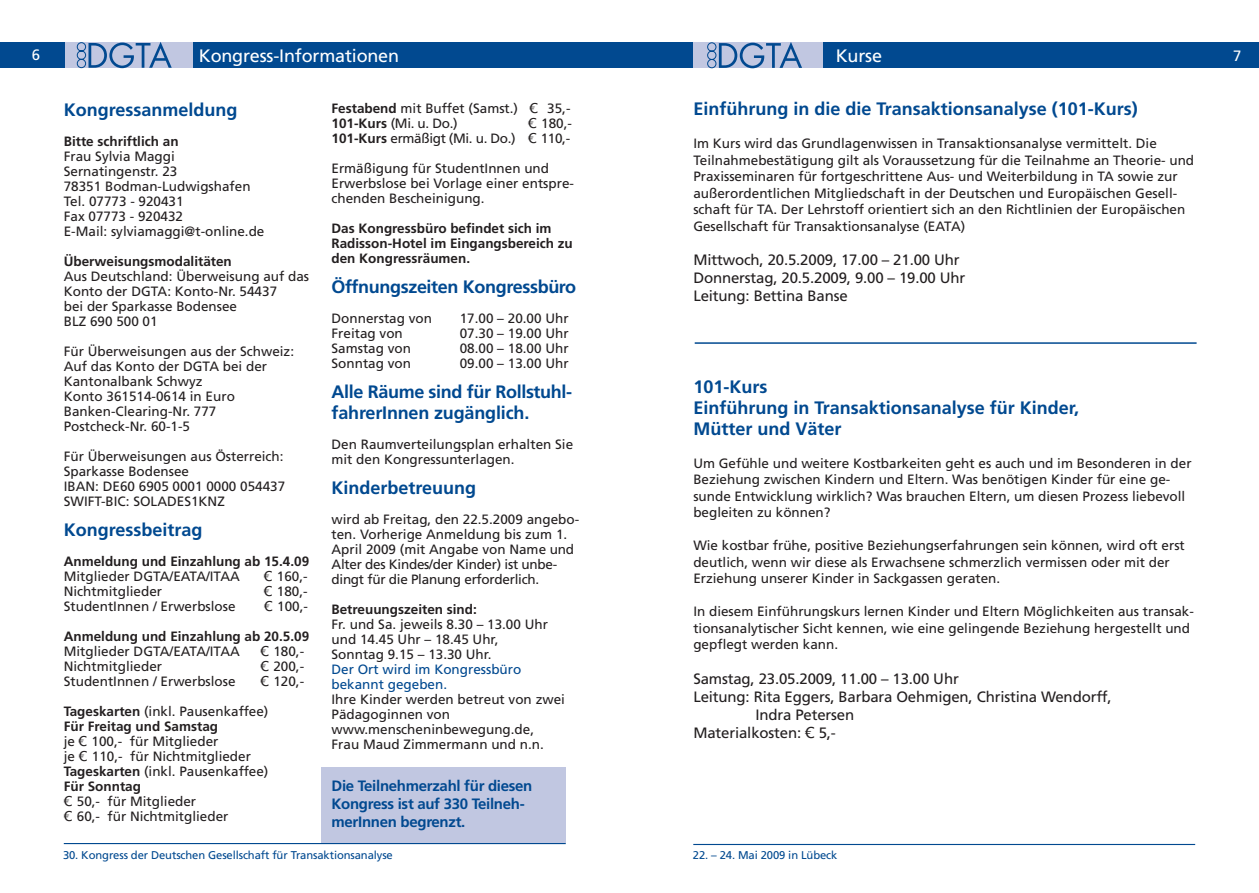
<style>
.page{position:relative;width:1259px;height:893px;background:#fff}
.page>*{position:absolute;margin:0;border:0;box-sizing:border-box;transform-origin:0 0}
.t1{font:700 18px/21px "Frutiger";color:#014990}
.t2{font:700 18px/21px "Frutiger";letter-spacing:-.02em;color:#014990}
.t3{font:18px "Frutiger";letter-spacing:-.01em;color:#fff}
.t4{font:15px/18px "Frutiger";letter-spacing:-.01em;color:#231f20}
.t5{font:700 15px/18px "Frutiger";letter-spacing:-.02em;color:#014990}
.t6{font:13.5px/15px "Frutiger";color:#231f20}
.t7{font:700 13.5px/15px "Frutiger";color:#231f20}
.t8{font:13.5px/15px "Frutiger";color:#014990}
.t9{font:13.5px/15px "Frutiger";letter-spacing:-.025em;color:#231f20;text-align:right}
.t10{font:11.25px "Frutiger";letter-spacing:-.01em;color:#014990}
.s1{font-family:"Verdana"}
.s2{font-weight:700}
</style>
<div class="page">
<div style="left:50px;top:43px;width:143px;height:25px;background:#c1c7e1"></div>
<svg style="left:77px;top:42px;width:95px;height:26px"></svg>
<div style="left:0;top:43px;width:64px;height:25px;background:#014990"></div>
<div style="left:193px;top:43px;width:436px;height:25px;background:#014990"></div>
<hr style="left:64px;top:843px;width:502px;height:1px;background:#014990">
<div style="left:629px;top:43px;width:630px;height:25px;background:#014990"></div>
<div style="left:693px;top:43px;width:130px;height:25px;background:#c1c7e1"></div>
<svg style="left:707px;top:42px;width:95px;height:26px"></svg>
<hr style="left:693px;top:844px;width:502px;height:1px;background:#014990">
<div style="left:321px;top:767px;width:245px;height:76px;background:#c1c7e1"></div>
<hr style="left:694px;top:342px;width:502px;height:2px;background:#014990">
<h1 class="t3" style="left:199px;top:45px;width:202px">Kongress-Informationen</h1>
<h1 class="t1" style="left:64px;top:99px;width:175px">Kongressanmeldung</h1>
<p class="t7" style="left:64px;top:134px;width:116px">Bitte schriftlich an</p>
<p class="t6" style="left:64px;top:149px;width:202px">Frau Sylvia Maggi<br>Sernatingenstr. 23<br>78351 Bodman-Ludwigshafen<br>Tel. 07773 - 920431<br>Fax 07773 - 920432<br>E-Mail: sylviamaggi@t-online.de</p>
<p class="t7" style="left:64px;top:254px;width:170px">Überweisungsmodalitäten</p>
<p class="t6" style="left:64px;top:269px;width:247px">Aus Deutschland: Überweisung auf das<br>Konto der DGTA: Konto-Nr. 54437<br>bei der Sparkasse Bodensee<br>BLZ 690 500 01</p>
<p class="t6" style="left:64px;top:344px;width:232px">Für Überweisungen aus der Schweiz:<br>Auf das Konto der DGTA bei der<br>Kantonalbank Schwyz<br>Konto 361514-0614 in Euro<br>Banken-Clearing-Nr. 777<br>Postcheck-Nr. 60-1-5</p>
<p class="t6" style="left:64px;top:449px;width:223px">Für Überweisungen aus Österreich:<br>Sparkasse Bodensee<br>IBAN: DE60 6905 0001 0000 054437<br>SWIFT-BIC: SOLADES1KNZ</p>
<h1 class="t1" style="left:64px;top:519px;width:140px">Kongressbeitrag</h1>
<p class="t7" style="left:64px;top:554px;width:247px">Anmeldung und Einzahlung ab 15.4.09</p>
<p class="t6" style="left:64px;top:569px;width:178px">Mitglieder DGTA/EATA/ITAA</p>
<p class="t6" style="left:264px;top:569px;width:45px"><span class="s1">€</span> 160,-</p>
<p class="t6" style="left:64px;top:584px;width:100px">Nichtmitglieder</p>
<p class="t6" style="left:264px;top:584px;width:45px"><span class="s1">€</span> 180,-</p>
<p class="t6" style="left:64px;top:599px;width:173px">StudentInnen / Erwerbslose</p>
<p class="t6" style="left:264px;top:599px;width:45px"><span class="s1">€</span> 100,-</p>
<p class="t7" style="left:64px;top:629px;width:247px">Anmeldung und Einzahlung ab 20.5.09</p>
<p class="t6" style="left:64px;top:644px;width:178px">Mitglieder DGTA/EATA/ITAA</p>
<p class="t6" style="left:260px;top:644px;width:45px"><span class="s1">€</span> 180,-</p>
<p class="t6" style="left:64px;top:659px;width:100px">Nichtmitglieder</p>
<p class="t6" style="left:260px;top:659px;width:45px"><span class="s1">€</span> 200,-</p>
<p class="t6" style="left:64px;top:674px;width:173px">StudentInnen / Erwerbslose</p>
<p class="t6" style="left:260px;top:674px;width:45px"><span class="s1">€</span> 120,-</p>
<p class="t6" style="left:64px;top:704px;width:206px"><span class="s2">Tageskarten</span> (inkl. Pausenkaffee)<br><span class="s2">Für Freitag und Samstag<br></span>je <span class="s1">€</span> 100,- für Mitglieder<br>je <span class="s1">€</span> 110,- für Nichtmitglieder<br><span class="s2">Tageskarten</span> (inkl. Pausenkaffee)<br><span class="s2">Für Sonntag<br></span><span class="s1">€</span> 50,- für Mitglieder<br><span class="s1">€</span> 60,- für Nichtmitglieder</p>
<p class="t6" style="left:331px;top:100px;width:240px"><span class="s2">Festabend</span> mit Buffet (Samst.) <span class="s1">€</span> 35,-<br><span class="s2">101-Kurs</span> (Mi. u. Do.)</p>
<p class="t9" style="left:331px;top:115px;width:242px"><span class="s1">€</span> 180,-<br><span class="s2">101-Kurs</span> ermäßigt (Mi. u. Do.) <span class="s1">€</span> 110,-</p>
<p class="t6" style="left:331px;top:160px;width:244px">Ermäßigung für StudentInnen und<br>Erwerbslose bei Vorlage einer entspre&shy;chenden Bescheinigung.</p>
<p class="t7" style="left:331px;top:220px;width:243px">Das Kongressbüro befindet sich im<br>Radisson-Hotel im Eingangsbereich zu den Kongressräumen.</p>
<h1 class="t2" style="left:331px;top:276px;width:246px">Öffnungszeiten Kongressbüro</h1>
<p class="t6" style="left:331px;top:310px;width:102px">Donnerstag von</p>
<p class="t6" style="left:460px;top:310px;width:110px">17.00 – 20.00 Uhr</p>
<p class="t6" style="left:331px;top:325px;width:73px">Freitag von</p>
<p class="t6" style="left:460px;top:325px;width:110px">07.30 – 19.00 Uhr</p>
<p class="t6" style="left:331px;top:340px;width:81px">Samstag von</p>
<p class="t6" style="left:460px;top:340px;width:110px">08.00 – 18.00 Uhr</p>
<p class="t6" style="left:331px;top:355px;width:81px">Sonntag von</p>
<p class="t6" style="left:460px;top:355px;width:110px">09.00 – 13.00 Uhr</p>
<h1 class="t2" style="left:331px;top:381px;width:242px">Alle Räume sind für Rollstuhl&shy;fahrerInnen zugänglich.</h1>
<p class="t6" style="left:331px;top:436px;width:243px">Den Raumverteilungsplan erhalten Sie mit den Kongressunterlagen.</p>
<h1 class="t1" style="left:331px;top:477px;width:146px">Kinderbetreuung</h1>
<p class="t6" style="left:331px;top:511px;width:249px">wird ab Freitag, den 22.5.2009 angebo&shy;ten. Vorherige Anmeldung bis zum 1.<br>April 2009 (mit Angabe von Name und Alter des Kindes/der Kinder) ist unbe&shy;dingt für die Planung erforderlich.</p>
<p class="t7" style="left:331px;top:601px;width:147px">Betreuungszeiten sind:</p>
<p class="t6" style="left:331px;top:616px;width:218px">Fr. und Sa. jeweils 8.30 – 13.00 Uhr und 14.45 Uhr – 18.45 Uhr,<br>Sonntag 9.15 – 13.30 Uhr.</p>
<p class="t8" style="left:331px;top:661px;width:191px">Der Ort wird im Kongressbüro bekannt gegeben.</p>
<p class="t6" style="left:331px;top:691px;width:235px">Ihre Kinder werden betreut von zwei<br>Pädagoginnen von www.menscheninbewegung.de,<br>Frau Maud Zimmermann und n.n.</p>
<p class="t5" style="left:331px;top:776px;width:202px">Die Teilnehmerzahl für diesen<br>Kongress ist auf 330 Teilneh&shy;merInnen begrenzt.</p>
<h1 class="t3" style="left:836px;top:45px;width:48px">Kurse</h1>
<h1 class="t1" style="left:693px;top:98px;width:446px">Einführung in die die Transaktionsanalyse (101-Kurs)</h1>
<p class="t6" style="left:693px;top:135px;width:502px;line-height:16.5px">Im Kurs wird das Grundlagenwissen in Transaktionsanalyse vermittelt. Die Teilnahmebestätigung gilt als Voraussetzung für die Teilnahme an Theorie- und Praxisseminaren für fortgeschrittene Aus- und Weiterbildung in TA sowie zur außerordentlichen Mitgliedschaft in der Deutschen und Europäischen Gesell&shy;schaft für TA. Der Lehrstoff orientiert sich an den Richtlinien der Europäischen Gesellschaft für Transaktionsanalyse (EATA)</p>
<p class="t4" style="left:693px;top:251px;width:273px">Mittwoch, 20.5.2009, 17.00 – 21.00 Uhr<br>Donnerstag, 20.5.2009, 9.00 – 19.00 Uhr<br>Leitung: Bettina Banse</p>
<h1 class="t1" style="left:693px;top:376px;width:387px">101-Kurs<br>Einführung in Transaktionsanalyse für Kinder,<br>Mütter und Väter</h1>
<p class="t6" style="left:693px;top:454px;width:500px;line-height:16.5px">Um Gefühle und weitere Kostbarkeiten geht es auch und im Besonderen in der Beziehung zwischen Kindern und Eltern. Was benötigen Kinder für eine ge&shy;sunde Entwicklung wirklich? Was brauchen Eltern, um diesen Prozess liebevoll begleiten zu können?</p>
<p class="t6" style="left:693px;top:537px;width:493px;line-height:16.5px">Wie kostbar frühe, positive Beziehungserfahrungen sein können, wird oft erst deutlich, wenn wir diese als Erwachsene schmerzlich vermissen oder mit der<br>Erziehung unserer Kinder in Sackgassen geraten.</p>
<p class="t6" style="left:693px;top:603px;width:502px;line-height:16.5px">In diesem Einführungskurs lernen Kinder und Eltern Möglichkeiten aus transak&shy;tionsanalytischer Sicht kennen, wie eine gelingende Beziehung hergestellt und gepflegt werden kann.</p>
<p class="t4" style="left:693px;top:669px;width:267px">Samstag, 23.05.2009, 11.00 – 13.00 Uhr</p>
<p class="t4" style="left:693px;top:687px;width:420px">Leitung: Rita Eggers, Barbara Oehmigen, Christina Wendorff,</p>
<p class="t4" style="left:755px;top:705px;width:100px">Indra Petersen</p>
<p class="t4" style="left:693px;top:723px;width:144px">Materialkosten: <span class="s1">€</span> 5,-</p>
<p class="t10" style="left:63px;top:849px;width:331px">30. Kongress der Deutschen Gesellschaft für Transaktionsanalyse</p>
<p class="t10" style="left:693px;top:849px;width:146px">22. – 24. Mai 2009 in Lübeck</p>
</div>
